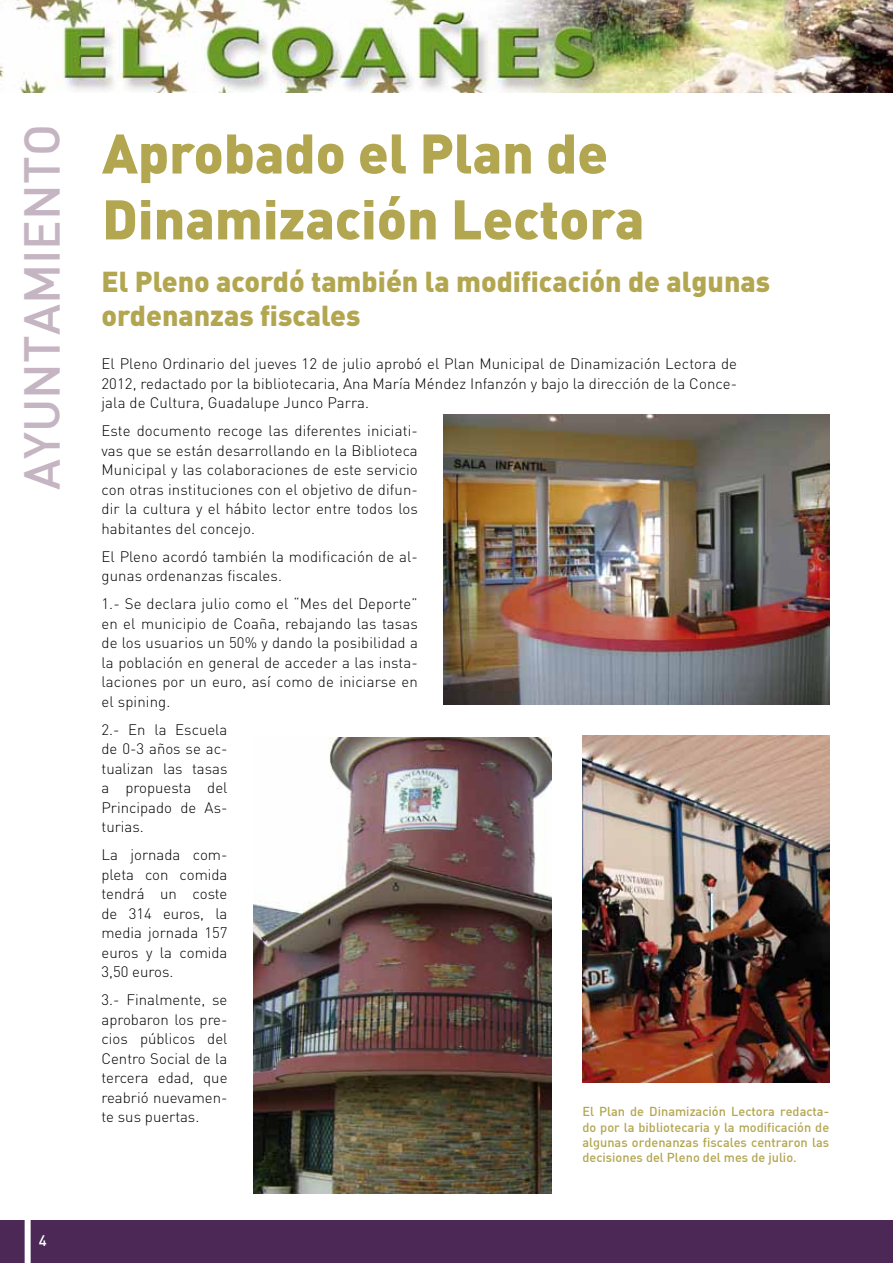
<style>
.page{position:relative;width:893px;height:1263px;background:#fff}
.page>*{position:absolute;margin:0;border:0;box-sizing:border-box;transform-origin:0 0}
.t1{font:900 54.9px/65.8px "DIN";color:#b3a650}
.t2{font:500 49.5px "DIN";color:#c5b5c2}
.t3{font:900 28.5px/34.2px "DIN";color:#b3a650}
.t4{font:300 15px/19.5px "DIN";color:#000;text-align:justify}
.t5{font:500 15px "DIN";color:#fff}
.t6{font:500 12.75px/15.3px "DIN";color:#b3a650;text-align:justify}
</style>
<div class="page">
<img style="left:0;top:0;width:893px;height:92px">
<div style="left:0;top:1220px;width:893px;height:43px;background:#4b2856"></div>
<div style="left:25px;top:1214px;width:6px;height:49px;background:#fff"></div>
<img style="left:582px;top:736px;width:247px;height:346px">
<img style="left:253px;top:737px;width:298px;height:456px">
<img style="left:443px;top:415px;width:386px;height:289px">
<h2 class="t2" style="left:10px;top:490px;width:367px;rotate:-90deg">AYUNTAMIENTO</h2>
<p class="t5" style="left:39px;top:1231px;width:9px">4</p>
<h1 class="t1" style="left:102px;top:118px;width:544px">Aprobado el Plan de<br>Dinamización Lectora</h1>
<h3 class="t3" style="left:101px;top:263px;width:670px">El Pleno acordó también la modificación de algunas ordenanzas fiscales</h3>
<p class="t4" style="left:101px;top:354px;width:637px">El Pleno Ordinario del jueves 12 de julio aprobó el Plan Municipal de Dinamización Lectora de 2012, redactado por la bibliotecaria, Ana María Méndez Infanzón y bajo la dirección de la Conce&shy;jala de Cultura, Guadalupe Junco Parra.</p>
<p class="t4" style="left:101px;top:421px;width:318px">Este documento recoge las diferentes iniciati&shy;vas que se están desarrollando en la Biblioteca Municipal y las colaboraciones de este servicio con otras instituciones con el objetivo de difun&shy;dir la cultura y el hábito lector entre todos los habitantes del concejo.</p>
<p class="t4" style="left:101px;top:546px;width:318px">El Pleno acordó también la modificación de al&shy;gunas ordenanzas fiscales.</p>
<p class="t4" style="left:101px;top:594px;width:318px">1.- Se declara julio como el “Mes del Deporte” en el municipio de Coaña, rebajando las tasas de los usuarios un 50% y dando la posibilidad a la población en general de acceder a las insta&shy;laciones por un euro, así como de iniciarse en el spining.</p>
<p class="t4" style="left:101px;top:719px;width:128px">2.- En la Escuela de 0-3 años se ac&shy;tualizan las tasas a propuesta del Principado de As&shy;turias.</p>
<p class="t4" style="left:101px;top:845px;width:128px">La jornada com&shy;pleta con comida tendrá un coste de 314 euros, la media jornada 157 euros y la comida 3,50 euros.</p>
<p class="t4" style="left:101px;top:990px;width:128px">3.- Finalmente, se aprobaron los pre&shy;cios públicos del Centro Social de la tercera edad, que reabrió nuevamen&shy;te sus puertas.</p>
<p class="t6" style="left:582px;top:1104px;width:248px">El Plan de Dinamización Lectora redacta&shy;do por la bibliotecaria y la modificación de algunas ordenanzas fiscales centraron las decisiones del Pleno del mes de julio.</p>
</div>
